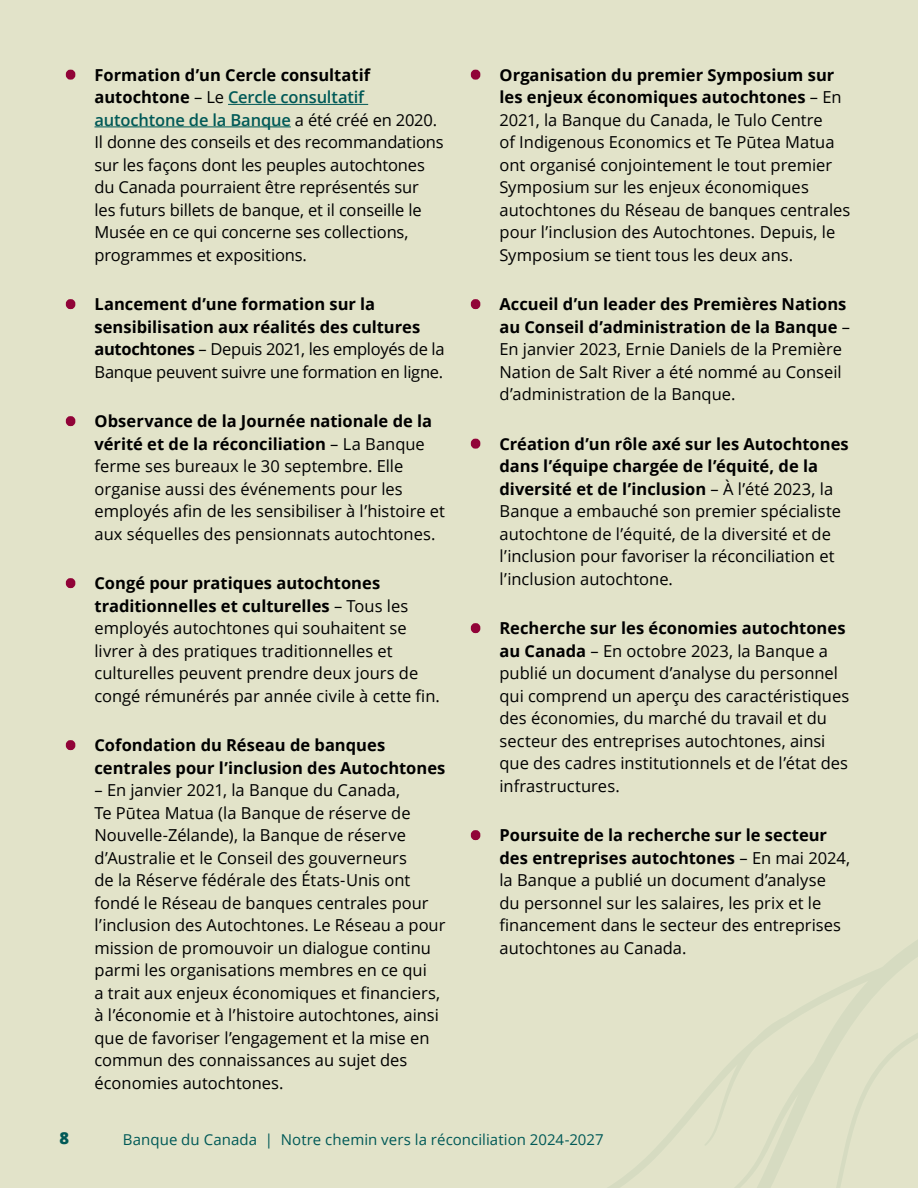
<style>
.page{position:relative;width:918px;height:1188px;background:#e2e3c9}
.page>*{position:absolute;margin:0;border:0;box-sizing:border-box;transform-origin:0 0}
.t1{font:16.5px/22.5px "Open Sans";color:#000}
.t2{font:700 16.5px/22.5px "Open Sans";color:#000}
.t3{font:800 16.5px "Open Sans";color:#005957}
.t4{font:15px "Open Sans";letter-spacing:.005em;color:#005957}
.s1{color:#910338}
.s2{font-weight:700}
.s3{font-weight:600;color:#005957}
.s4{font-weight:400;color:#910338}
.s5{font-weight:400}
</style>
<div class="page">
<hr style="left:228px;top:104px;width:140px;height:1px;background:#005957">
<hr style="left:94px;top:126px;width:197px;height:1px;background:#005957">
<p class="t1" style="left:94px;top:63px;width:351px;text-indent:-27px"><span class="s1">•</span> <span class="s2">Formation d’un Cercle consultatif autochtone</span> – Le <span class="s3">Cercle consultatif autochtone de la Banque</span> a été créé en 2020.<br>Il donne des conseils et des recommandations sur les façons dont les peuples autochtones du Canada pourraient être représentés sur les futurs billets de banque, et il conseille le Musée en ce qui concerne ses collections, programmes et expositions.</p>
<p class="t2" style="left:94px;top:293px;width:352px;text-indent:-27px"><span class="s4">•</span> Lancement d’une formation sur la sensibilisation aux réalités des cultures autochtones <span class="s5">– Depuis 2021, les employés de la Banque peuvent suivre une formation en ligne.</span></p>
<p class="t1" style="left:94px;top:410px;width:352px;text-indent:-27px"><span class="s1">•</span> <span class="s2">Observance de la Journée nationale de la vérité et de la réconciliation</span> – La Banque ferme ses bureaux le 30 septembre. Elle organise aussi des événements pour les employés afin de les sensibiliser à l’histoire et aux séquelles des pensionnats autochtones.</p>
<p class="t1" style="left:94px;top:572px;width:347px;text-indent:-27px"><span class="s1">•</span> <span class="s2">Congé pour pratiques autochtones traditionnelles et culturelles</span> – Tous les employés autochtones qui souhaitent se livrer à des pratiques traditionnelles et culturelles peuvent prendre deux jours de congé rémunérés par année civile à cette fin.</p>
<p class="t2" style="left:94px;top:734px;width:353px;text-indent:-27px"><span class="s4">•</span> Cofondation du Réseau de banques centrales pour l’inclusion des Autochtones</p>
<p class="t1" style="left:94px;top:779px;width:352px">– En janvier 2021, la Banque du Canada,<br>Te Pūtea Matua (la Banque de réserve de Nouvelle-Zélande), la Banque de réserve d’Australie et le Conseil des gouverneurs<br>de la Réserve fédérale des États-Unis ont fondé le Réseau de banques centrales pour l’inclusion des Autochtones. Le Réseau a pour mission de promouvoir un dialogue continu parmi les organisations membres en ce qui<br>a trait aux enjeux économiques et financiers, à l’économie et à l’histoire autochtones, ainsi que de favoriser l’engagement et la mise en commun des connaissances au sujet des économies autochtones.</p>
<p class="t1" style="left:500px;top:63px;width:352px;text-indent:-27px"><span class="s1">•</span> <span class="s2">Organisation du premier Symposium sur les enjeux économiques autochtones</span> – En 2021, la Banque du Canada, le Tulo Centre<br>of Indigenous Economics et Te Pūtea Matua ont organisé conjointement le tout premier Symposium sur les enjeux économiques autochtones du Réseau de banques centrales pour l’inclusion des Autochtones. Depuis, le Symposium se tient tous les deux ans.</p>
<p class="t1" style="left:499px;top:293px;width:352px;text-indent:-27px"><span class="s1">•</span> <span class="s2">Accueil d’un leader des Premières Nations au Conseil d’administration de la Banque</span> – En janvier 2023, Ernie Daniels de la Première Nation de Salt River a été nommé au Conseil d’administration de la Banque.</p>
<p class="t1" style="left:499px;top:432px;width:351px;text-indent:-27px"><span class="s1">•</span> <span class="s2">Création d’un rôle axé sur les Autochtones dans l’équipe chargée de l’équité, de la diversité et de l’inclusion</span> – À l’été 2023, la Banque a embauché son premier spécialiste autochtone de l’équité, de la diversité et de l’inclusion pour favoriser la réconciliation et l’inclusion autochtone.</p>
<p class="t1" style="left:499px;top:617px;width:351px;text-indent:-27px"><span class="s1">•</span> <span class="s2">Recherche sur les économies autochtones au Canada</span> – En octobre 2023, la Banque a publié un document d’analyse du personnel qui comprend un aperçu des caractéristiques des économies, du marché du travail et du secteur des entreprises autochtones, ainsi que des cadres institutionnels et de l’état des infrastructures.</p>
<p class="t1" style="left:499px;top:824px;width:352px;text-indent:-27px"><span class="s1">•</span> <span class="s2">Poursuite de la recherche sur le secteur des entreprises autochtones</span> – En mai 2024, la Banque a publié un document d’analyse du personnel sur les salaires, les prix et le financement dans le secteur des entreprises autochtones au Canada.</p>
<p class="t3" style="left:59px;top:1125px;width:11px">8</p>
<p class="t4" style="left:123px;top:1129px;width:482px">Banque du Canada | Notre chemin vers la réconciliation 2024-2027</p>
</div>
